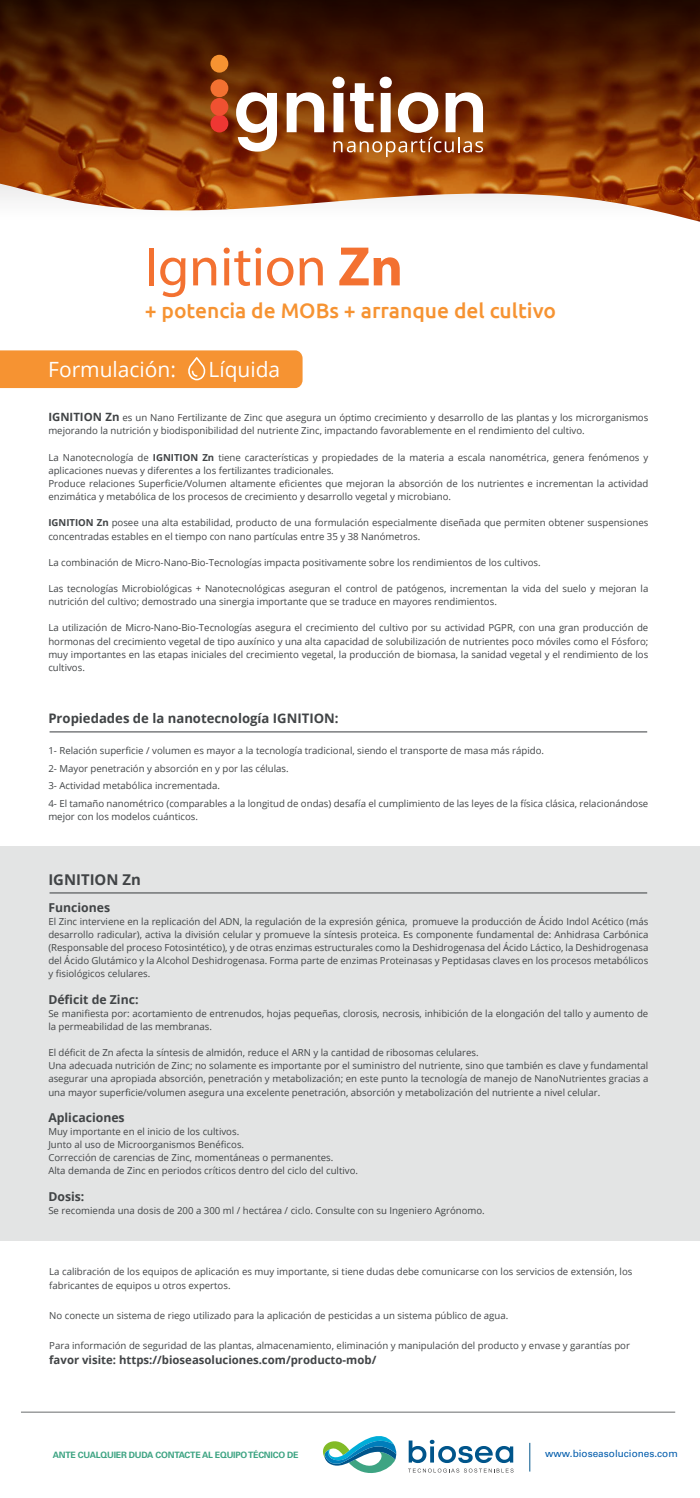
<style>
.page{position:relative;width:700px;height:1498px;background:#fff}
.page>*{position:absolute;margin:0;border:0;box-sizing:border-box;transform-origin:0 0}
.t1{font:56px "Myriad Pro";color:#f37131}
.t2{font:500 21px "Ubuntu";color:#f69332}
.t3{font:21px "Open Sans";color:#fff}
.t4{font:700 14.88px "Open Sans";color:#414446}
.t5{font:700 13.12px "Open Sans";color:#414446}
.t6{font:700 12.25px "Open Sans";color:#414446}
.t7{font:700 11.38px "Open Sans";color:#414446}
.t8{font:9.97px "Univers LT Std";color:#015bab}
.t9{font:9.62px/13.1px "Open Sans";color:#414446}
.t10{font:700 8.75px "Univers LT Std";letter-spacing:-.025em;color:#3ea483}
.s1{font-weight:700}
.s2{font-weight:700;font-size:11.38px}
</style>
<div class="page">
<div style="left:0;top:846px;width:700px;height:394px;background:#e3e4e4"></div>
<svg style="left:529px;top:1442px;width:1px;height:29px"></svg>
<div style="left:0;top:350px;width:303px;height:38px;background:#f69332"></div>
<svg style="left:323px;top:1436px;width:73px;height:37px"></svg>
<svg style="left:408px;top:1468px;width:106px;height:4px"></svg>
<svg style="left:409px;top:1439px;width:104px;height:23px"></svg>
<hr style="left:21px;top:1411px;width:654px;height:1px;background:#686c6d">
<svg style="left:0;top:0;width:700px;height:222px;background:#7a401d"></svg>
<div style="left:210px;top:115px;width:18px;height:17px;background:#ee3733;border-radius:50%"></div>
<div style="left:210px;top:79px;width:18px;height:18px;background:#f37131;border-radius:50%"></div>
<div style="left:210px;top:98px;width:18px;height:18px;background:#f05131;border-radius:50%"></div>
<div style="left:210px;top:55px;width:18px;height:18px;background:#f69332;border-radius:50%"></div>
<svg style="left:236px;top:92px;width:41px;height:60px"></svg>
<svg style="left:287px;top:92px;width:37px;height:40px"></svg>
<svg style="left:332px;top:77px;width:151px;height:80px"></svg>
<hr style="left:50px;top:892px;width:597px;height:1px;background:#383c3f">
<hr style="left:50px;top:731px;width:597px;height:1px;background:#383c3f">
<h1 class="t1" style="left:145px;top:232px;width:260px">Ignition <span class="s1">Zn</span></h1>
<h2 class="t2" style="left:145px;top:297px;width:413px">+ potencia de MOBs + arranque del cultivo</h2>
<h2 class="t3" style="left:48px;top:355px;width:129px">Formulación:</h2>
<h2 class="t3" style="left:209px;top:355px;width:73px">Líquida</h2>
<p class="t9" style="left:48px;top:411px;width:602px"><span class="s2">IGNITION Zn</span> es un Nano Fertilizante de Zinc que asegura un óptimo crecimiento y desarrollo de las plantas y los microrganismos mejorando la nutrición y biodisponibilidad del nutriente Zinc, impactando favorablemente en el rendimiento del cultivo.</p>
<p class="t9" style="left:48px;top:450px;width:602px">La Nanotecnología de <span class="s1">IGNITION Zn</span> tiene características y propiedades de la materia a escala nanométrica, genera fenómenos y aplicaciones nuevas y diferentes a los fertilizantes tradicionales.<br>Produce relaciones Superficie/Volumen altamente eficientes que mejoran la absorción de los nutrientes e incrementan la actividad enzimática y metabólica de los procesos de crecimiento y desarrollo vegetal y microbiano.</p>
<p class="t9" style="left:48px;top:516px;width:602px"><span class="s1">IGNITION Zn</span> posee una alta estabilidad, producto de una formulación especialmente diseñada que permiten obtener suspensiones concentradas estables en el tiempo con nano partículas entre 35 y 38 Nanómetros.</p>
<p class="t9" style="left:48px;top:555px;width:494px">La combinación de Micro-Nano-Bio-Tecnologías impacta positivamente sobre los rendimientos de los cultivos.</p>
<p class="t9" style="left:48px;top:581px;width:602px">Las tecnologías Microbiológicas + Nanotecnológicas aseguran el control de patógenos, incrementan la vida del suelo y mejoran la nutrición del cultivo; demostrado una sinergia importante que se traduce en mayores rendimientos.</p>
<p class="t9" style="left:48px;top:621px;width:602px;text-align:justify">La utilización de Micro-Nano-Bio-Tecnologías asegura el crecimiento del cultivo por su actividad PGPR, con una gran producción de hormonas del crecimiento vegetal de tipo auxínico y una alta capacidad de solubilización de nutrientes poco móviles como el Fósforo; muy importantes en las etapas iniciales del crecimiento vegetal, la producción de biomasa, la sanidad vegetal y el rendimiento de los cultivos.</p>
<h3 class="t5" style="left:48px;top:709px;width:292px">Propiedades de la nanotecnología IGNITION:</h3>
<p class="t9" style="left:48px;top:741px;width:602px;line-height:17.5px">1- Relación superficie / volumen es mayor a la tecnología tradicional, siendo el transporte de masa más rápido.<br>2- Mayor penetración y absorción en y por las células.<br>3- Actividad metabólica incrementada.<br>4- El tamaño nanométrico (comparables a la longitud de ondas) desafía el cumplimiento de las leyes de la física clásica, relacionándose</p>
<p class="t9" style="left:48px;top:809px;width:151px">mejor con los modelos cuánticos.</p>
<h3 class="t4" style="left:48px;top:869px;width:94px">IGNITION Zn</h3>
<p class="t6" style="left:48px;top:898px;width:63px">Funciones</p>
<p class="t9" style="left:48px;top:914px;width:602px;text-align:justify">El Zinc interviene en la replicación del ADN, la regulación de la expresión génica, promueve la producción de Ácido Indol Acético (más desarrollo radicular), activa la división celular y promueve la síntesis proteica. Es componente fundamental de: Anhidrasa Carbónica (Responsable del proceso Fotosintético), y de otras enzimas estructurales como la Deshidrogenasa del Ácido Láctico, la Deshidrogenasa del Ácido Glutámico y la Alcohol Deshidrogenasa. Forma parte de enzimas Proteinasas y Peptidasas claves en los procesos metabólicos y fisiológicos celulares.</p>
<p class="t6" style="left:48px;top:990px;width:92px">Déficit de Zinc:</p>
<p class="t9" style="left:48px;top:1006px;width:602px">Se manifiesta por: acortamiento de entrenudos, hojas pequeñas, clorosis, necrosis, inhibición de la elongación del tallo y aumento de la permeabilidad de las membranas.</p>
<p class="t9" style="left:48px;top:1045px;width:602px">El déficit de Zn afecta la síntesis de almidón, reduce el ARN y la cantidad de ribosomas celulares.<br>Una adecuada nutrición de Zinc; no solamente es importante por el suministro del nutriente, sino que también es clave y fundamental asegurar una apropiada absorción, penetración y metabolización; en este punto la tecnología de manejo de NanoNutrientes gracias a una mayor superficie/volumen asegura una excelente penetración, absorción y metabolización del nutriente a nivel celular.</p>
<p class="t6" style="left:48px;top:1108px;width:78px">Aplicaciones</p>
<p class="t9" style="left:48px;top:1124px;width:311px">Muy importante en el inicio de los cultivos.<br>Junto al uso de Microorganismos Benéficos.<br>Corrección de carencias de Zinc, momentáneas o permanentes.<br>Alta demanda de Zinc en periodos críticos dentro del ciclo del cultivo.</p>
<p class="t6" style="left:48px;top:1187px;width:38px">Dosis:</p>
<p class="t9" style="left:48px;top:1203px;width:438px">Se recomienda una dosis de 200 a 300 ml / hectárea / ciclo. Consulte con su Ingeniero Agrónomo.</p>
<p class="t9" style="left:49px;top:1263px;width:585px;line-height:14.9px">La calibración de los equipos de aplicación es muy importante, si tiene dudas debe comunicarse con los servicios de extensión, los fabricantes de equipos u otros expertos.</p>
<p class="t9" style="left:49px;top:1308px;width:461px">No conecte un sistema de riego utilizado para la aplicación de pesticidas a un sistema público de agua.</p>
<p class="t9" style="left:49px;top:1338px;width:582px">Para información de seguridad de las plantas, almacenamiento, eliminación y manipulación del producto y envase y garantías por</p>
<p class="t7" style="left:49px;top:1351px;width:329px">favor visite: https://bioseasoluciones.com/producto-mob/</p>
<p class="t10" style="left:53px;top:1449px;width:247px">ANTE CUALQUIER DUDA CONTACTE AL EQUIPO TÉCNICO DE</p>
<p class="t8" style="left:545px;top:1447px;width:134px">www.bioseasoluciones.com</p>
</div>
